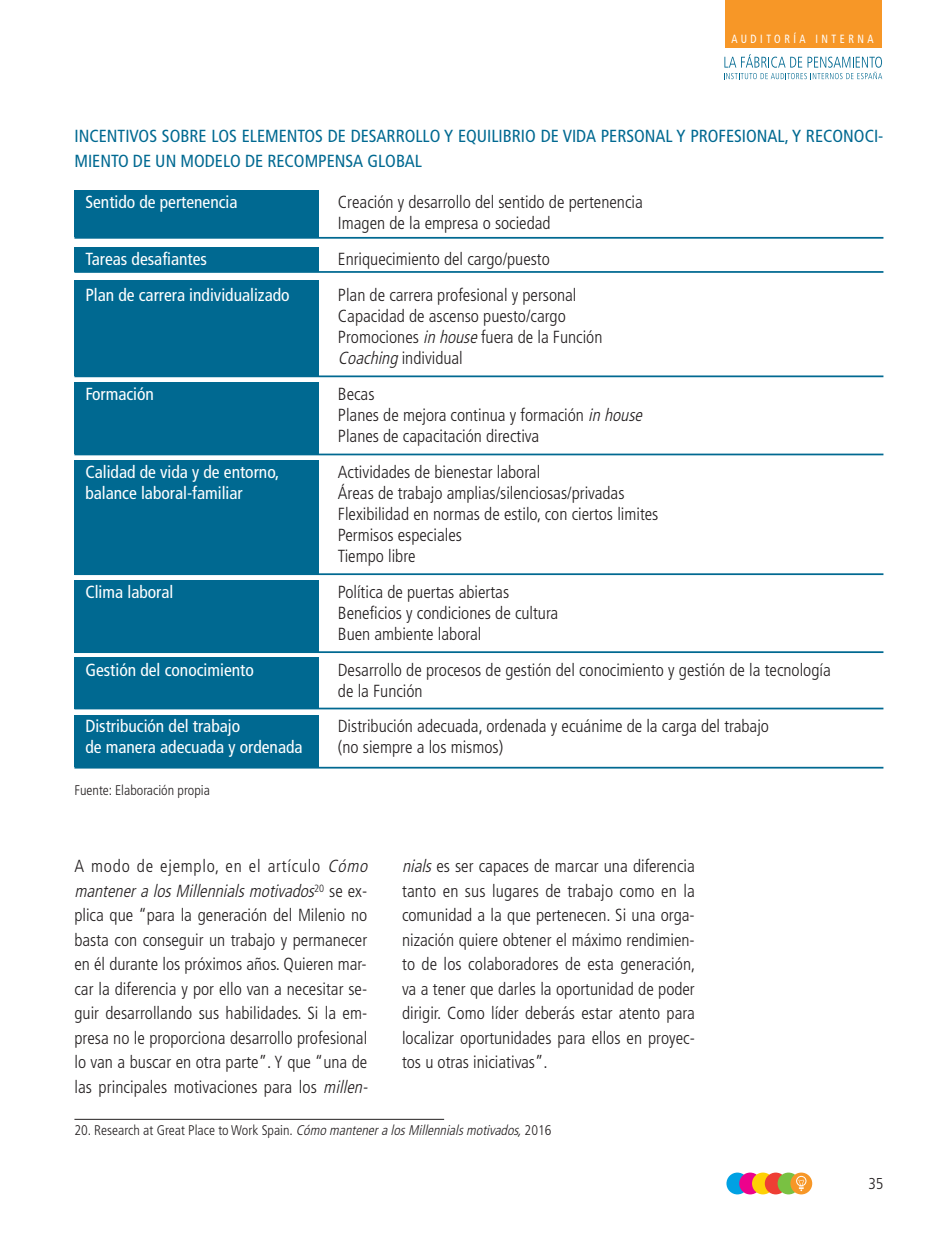
<style>
.page{position:relative;width:942px;height:1239px;background:#fff}
.page>*{position:absolute;margin:0;border:0;box-sizing:border-box;transform-origin:0 0}
.t1{font:300 condensed 17.5px/24.5px "Frutiger";color:#231f20}
.t2{font:condensed 17.5px "Frutiger";color:#fff}
.t3{font:condensed 17.5px/24.5px "Frutiger";color:#006991}
.t4{font:300 condensed 15.75px "Frutiger";color:#231f20}
.t5{font:300 condensed 14px "Frutiger";color:#231f20}
.t6{font:condensed 11.9px "Frutiger";letter-spacing:.33em;color:#fff;scale:.9 1}
.s1{font-style:italic}
</style>
<div class="page">
<div style="left:74px;top:280px;width:244px;height:96px;background:#006991"></div>
<div style="left:74px;top:382px;width:244px;height:72px;background:#006991"></div>
<div style="left:74px;top:460px;width:244px;height:114px;background:#006991"></div>
<div style="left:74px;top:580px;width:244px;height:72px;background:#006991"></div>
<div style="left:74px;top:658px;width:244px;height:51px;background:#006991"></div>
<div style="left:74px;top:716px;width:244px;height:51px;background:#006991"></div>
<svg style="left:724px;top:54px;width:158px;height:25px"></svg>
<div style="left:725px;top:0;width:156px;height:47px;background:#f79727"></div>
<div style="left:726px;top:1173px;width:22px;height:21px;background:#00a1e3;border-radius:50%"></div>
<div style="left:739px;top:1173px;width:22px;height:21px;background:#ed028c;border-radius:50%"></div>
<div style="left:752px;top:1173px;width:21px;height:21px;background:#fed105;border-radius:50%"></div>
<div style="left:764px;top:1173px;width:22px;height:21px;background:#ee3e34;border-radius:50%"></div>
<div style="left:777px;top:1173px;width:22px;height:21px;background:#79c142;border-radius:50%"></div>
<div style="left:790px;top:1173px;width:22px;height:21px;background:#f79727;border-radius:50%"></div>
<svg style="left:796px;top:1176px;width:10px;height:15px"></svg>
<div style="left:74px;top:191px;width:244px;height:46px;background:#006991"></div>
<hr style="left:74px;top:237px;width:809px;height:2px;background:#006991">
<div style="left:74px;top:247px;width:244px;height:25px;background:#006991"></div>
<hr style="left:74px;top:271px;width:809px;height:2px;background:#006991">
<hr style="left:74px;top:375px;width:809px;height:2px;background:#006991">
<hr style="left:74px;top:454px;width:809px;height:1px;background:#006991">
<hr style="left:74px;top:573px;width:809px;height:2px;background:#006991">
<hr style="left:74px;top:651px;width:809px;height:2px;background:#006991">
<hr style="left:74px;top:708px;width:809px;height:1px;background:#006991">
<hr style="left:74px;top:767px;width:809px;height:2px;background:#006991">
<hr style="left:74px;top:1119px;width:370px;height:1px;background:#231f20">
<p class="t6" style="left:731px;top:34px;width:160px">AUDITORÍA INTERNA</p>
<p class="t3" style="left:74px;top:125px;width:810px">INCENTIVOS SOBRE LOS ELEMENTOS DE DESARROLLO Y EQUILIBRIO DE VIDA PERSONAL Y PROFESIONAL, Y RECONOCI-<br>MIENTO DE UN MODELO DE RECOMPENSA GLOBAL</p>
<p class="t2" style="left:85px;top:195px;width:154px">Sentido de pertenencia</p>
<p class="t1" style="left:338px;top:193px;width:306px;line-height:21px">Creación y desarrollo del sentido de pertenencia<br>Imagen de la empresa o sociedad</p>
<p class="t2" style="left:85px;top:252px;width:123px">Tareas desafiantes</p>
<p class="t1" style="left:338px;top:248px;width:213px">Enriquecimiento del cargo/puesto</p>
<p class="t2" style="left:85px;top:288px;width:206px">Plan de carrera individualizado</p>
<p class="t1" style="left:338px;top:286px;width:266px;line-height:21px">Plan de carrera profesional y personal Capacidad de ascenso puesto/cargo Promociones <span class="s1">in house</span> fuera de la Función <span class="s1">Coaching</span>individual</p>
<p class="t2" style="left:85px;top:387px;width:70px">Formación</p>
<p class="t1" style="left:338px;top:385px;width:309px;line-height:21px">Becas<br>Planes de mejora continua y formación <span class="s1">in house<br></span>Planes de capacitación directiva</p>
<p class="t2" style="left:85px;top:465px;width:195px">Calidad de vida y de entorno,</p>
<p class="t1" style="left:338px;top:461px;width:204px">Actividades de bienestar laboral</p>
<p class="t2" style="left:85px;top:486px;width:159px">balance laboral-familiar</p>
<p class="t1" style="left:338px;top:484px;width:322px;line-height:21px">Áreas de trabajo amplias/silenciosas/privadas Flexibilidad en normas de estilo, con ciertos limites Permisos especiales<br>Tiempo libre</p>
<p class="t2" style="left:85px;top:585px;width:90px">Clima laboral</p>
<p class="t1" style="left:338px;top:582px;width:222px;line-height:21px">Política de puertas abiertas<br>Beneficios y condiciones de cultura<br>Buen ambiente laboral</p>
<p class="t2" style="left:85px;top:662px;width:170px">Gestión del conocimiento</p>
<p class="t1" style="left:338px;top:660px;width:494px;line-height:21px">Desarrollo de procesos de gestión del conocimiento y gestión de la tecnología de la Función</p>
<p class="t2" style="left:85px;top:719px;width:156px">Distribución del trabajo</p>
<p class="t1" style="left:338px;top:716px;width:432px">Distribución adecuada, ordenada y ecuánime de la carga del trabajo</p>
<p class="t2" style="left:85px;top:740px;width:219px">de manera adecuada y ordenada</p>
<p class="t1" style="left:338px;top:737px;width:167px">(no siempre a los mismos)</p>
<p class="t5" style="left:74px;top:784px;width:137px">Fuente: Elaboración propia</p>
<p class="t1" style="left:74px;top:856px;width:298px">A modo de ejemplo, en el artículo <span class="s1">Cómo mantener a los Millennials motivados</span><sup>2</sup> <sup>0</sup> s e e x - plica que “para la generación del Milenio no basta con conseguir un trabajo y permanecer en él durante los próximos años. Quieren mar&shy;car la diferencia y por ello van a necesitar se&shy;guir desarrollando sus habilidades. Si la em&shy;presa no le proporciona desarrollo profesional lo van a buscar en otra parte”. Y que “una de las principales motivaciones para los <span class="s1">millen-</span></p>
<p class="t1" style="left:402px;top:856px;width:295px;text-align:justify"><span class="s1">nials</span>es ser capaces de marcar una diferencia tanto en sus lugares de trabajo como en la comunidad a la que pertenecen. Si una orga&shy;nización quiere obtener el máximo rendimien&shy;to de los colaboradores de esta generación, va a tener que darles la oportunidad de poder dirigir. Como líder deberás estar atento para localizar oportunidades para ellos en proyec&shy;tos u otras iniciativas”.</p>
<p class="t5" style="left:74px;top:1124px;width:478px">20. Research at Great Place to Work Spain. <span class="s1">Cómo mantenera losMillennialsmotivados,</span>2016</p>
<p class="t4" style="left:868px;top:1178px;width:17px">35</p>
</div>
